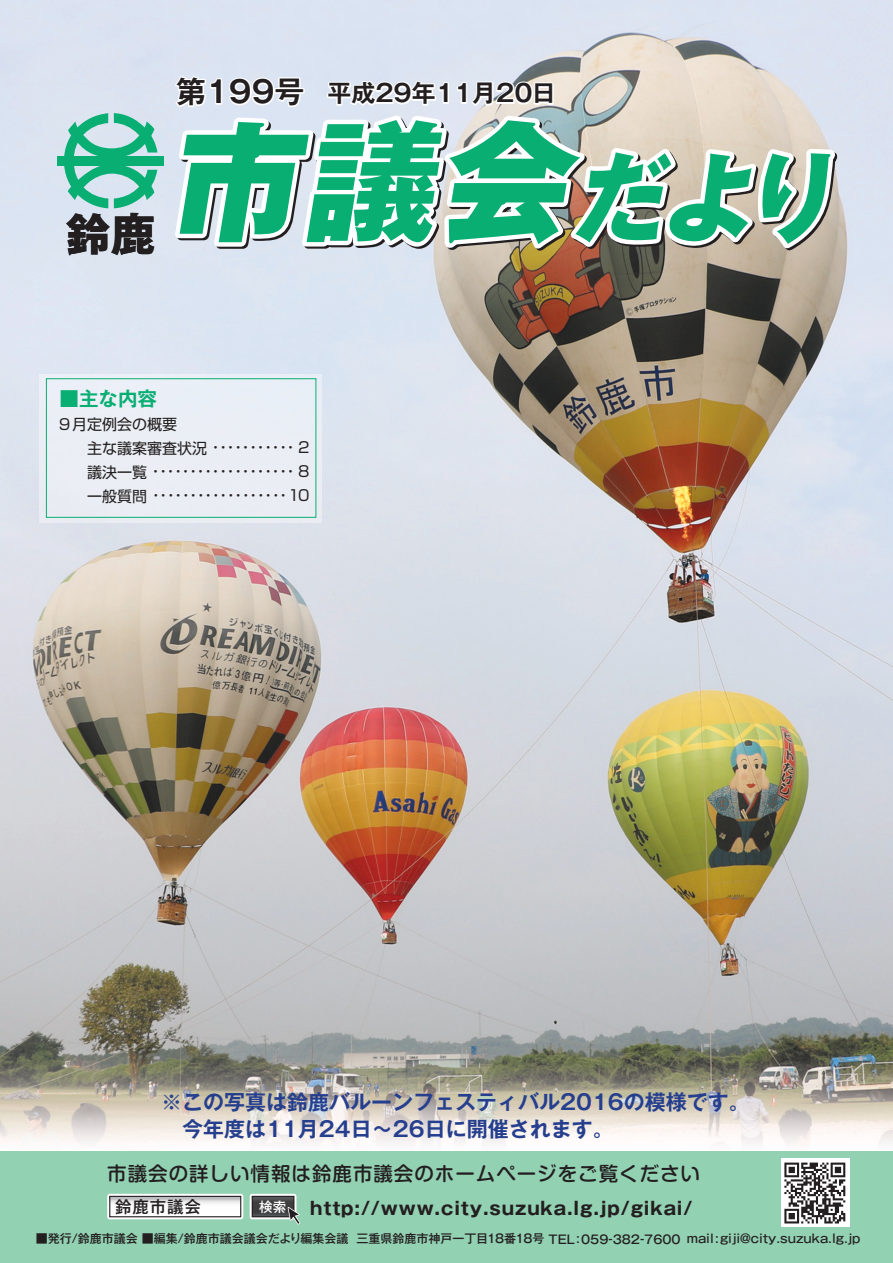
<style>
.page{position:relative;width:893px;height:1263px;background:#fff}
.page>*{position:absolute;margin:0;border:0;box-sizing:border-box;transform-origin:0 0}
.t1{font:italic 800 130.35px "Gothic MB101 Pro";color:#09ae73}
.t2{font:700 45px "Gothic MB101 Pro";color:#231f20}
.t3{font:700 24px "Gothic MB101 Pro De";color:#231f20}
.t4{font:700 21px/27px "Gothic MB101 Pro De";color:#253f8e}
.t5{font:500 19.5px "Shin M Go Pro";letter-spacing:.05em;color:#231f20}
.t6{font:700 19.5px "Gothic MB101 Pro De";color:#09ae73}
.t7{font:700 18px "Gothic MB101 Pro";letter-spacing:.05em;color:#231f20}
.t8{font:500 16.5px "Gothic MB101 Pro";letter-spacing:.05em;color:#231f20}
.t9{font:15px/23.5px "Shin Go Pro";color:#231f20}
.t10{font:500 13.5px "Gothic MB101 Pro";color:#fff}
.t11{font:500 12px "Gothic MB101 Pro";color:#231f20}
.s1{font-size:30px}
.s2{font-size:97.65px}
</style>
<div class="page">
<img style="left:0;top:0;width:893px;height:1152px">
<div style="left:0;top:1152px;width:893px;height:111px;background:#93d1b3"></div>
<svg style="left:107px;top:1194px;width:136px;height:25px"></svg>
<svg style="left:111px;top:1198px;width:128px;height:17px;background:#f1f1f2"></svg>
<div style="left:109px;top:1196px;width:132px;height:21px;border:1px solid #231f20"></div>
<svg style="left:250px;top:1194px;width:46px;height:25px"></svg>
<svg style="left:254px;top:1198px;width:38px;height:17px"></svg>
<div style="left:252px;top:1196px;width:42px;height:21px;border:1px solid #231f20"></div>
<svg style="left:286px;top:1204px;width:14px;height:21px"></svg>
<div style="left:58px;top:156px;width:106px;height:10px;background:#09ae73"></div>
<svg style="left:64px;top:74px;width:780px;height:186px"></svg>
<div style="left:39px;top:374px;width:283px;height:149px;background:#e9eef4"></div>
<svg style="left:46px;top:378px;width:271px;height:140px"></svg>
<div style="left:780px;top:1158px;width:69px;height:69px;background:#fff"></div>
<svg style="left:784px;top:1162px;width:61px;height:61px"></svg>
<p class="t2" style="left:66px;top:197px;width:92px">鈴鹿</p>
<p class="t3" style="left:176px;top:73px;width:381px"><span class="s1">第199号</span> 平成29年11月20日</p>
<p class="t1" style="left:166px;top:73px;width:690px">市議会<span class="s2">だより</span></p>
<p class="t6" style="left:60px;top:382px;width:99px">■主な内容</p>
<p class="t9" style="left:57px;top:411px;width:254px">９月定例会の概要<br>　　主な議案審査状況・・・・・・・・・・・ 2　　議決一覧・・・・・・・・・・・・・・・・・・・ 8　　一般質問・・・・・・・・・・・・・・・・・・ 10</p>
<p class="t4" style="left:161px;top:1086px;width:590px">※この写真は鈴鹿バルーンフェスティバル2016の模様です。　今年度は11月24日～26日に開催されます。</p>
<p class="t5" style="left:107px;top:1158px;width:594px">市議会の詳しい情報は鈴鹿市議会のホームページをご覧ください</p>
<p class="t8" style="left:115px;top:1193px;width:87px">鈴鹿市議会</p>
<p class="t10" style="left:259px;top:1196px;width:28px">検索</p>
<p class="t7" style="left:310px;top:1193px;width:384px">http://www.city.suzuka.lg.jp/gikai/</p>
<p class="t11" style="left:36px;top:1228px;width:826px">■発行/鈴鹿市議会 ■編集/鈴鹿市議会議会だより編集会議 三重県鈴鹿市神戸一丁目18番18号 TEL:059-382-7600 mail:giji@city.suzuka.lg.jp</p>
</div>
